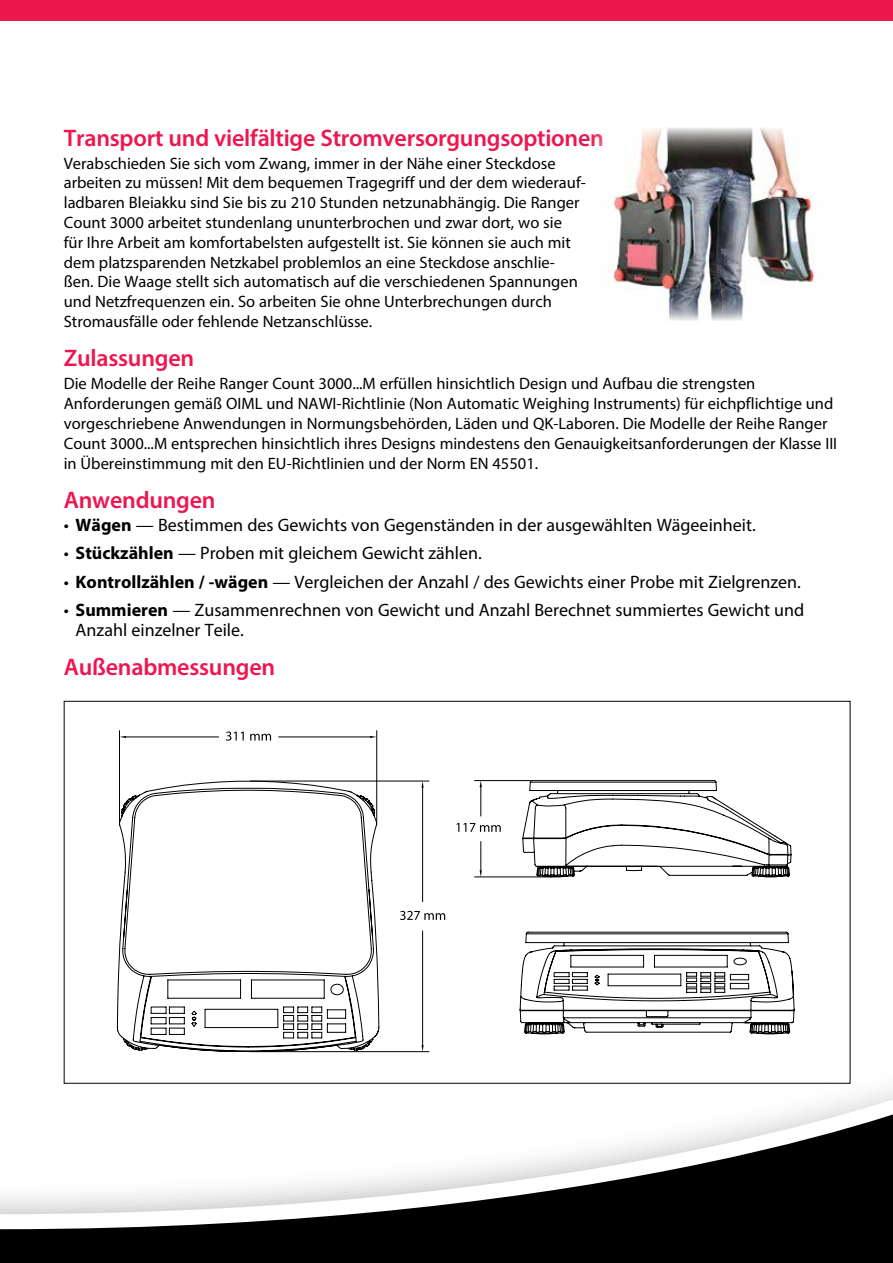
<style>
.page{position:relative;width:893px;height:1263px;background:#fff}
.page>*{position:absolute;margin:0;border:0;box-sizing:border-box;transform-origin:0 0}
.t1{font:600 24px "Myriad Pro";letter-spacing:-.01em;color:#ed174f}
.t2{font:18px/19.8px "Myriad Pro";color:#000}
.t3{font:16.5px/19.8px "Myriad Pro";color:#000}
.s1{font-weight:700}
</style>
<div class="page">
<svg style="left:0;top:1096px;width:893px;height:167px"></svg>
<div style="left:0;top:0;width:893px;height:21px;background:#ed174f"></div>
<svg style="left:531px;top:931px;width:263px;height:104px"></svg>
<svg style="left:531px;top:780px;width:261px;height:98px"></svg>
<hr style="left:475px;top:877px;width:77px;height:1px;background:#010101">
<svg style="left:117px;top:780px;width:414px;height:272px"></svg>
<svg style="left:150px;top:794px;width:226px;height:257px"></svg>
<hr style="left:250px;top:781px;width:179px;height:1px;background:#010101">
<hr style="left:250px;top:1051px;width:179px;height:1px;background:#010101">
<hr style="left:422px;top:788px;width:1px;height:114px;background:#010101">
<hr style="left:422px;top:931px;width:1px;height:114px;background:#010101">
<svg style="left:422px;top:781px;width:2px;height:7px"></svg>
<svg style="left:422px;top:1045px;width:2px;height:7px"></svg>
<hr style="left:119px;top:731px;width:1px;height:90px;background:#010101">
<hr style="left:376px;top:731px;width:1px;height:90px;background:#010101">
<hr style="left:126px;top:737px;width:93px;height:1px;background:#010101">
<hr style="left:279px;top:737px;width:91px;height:1px;background:#010101">
<svg style="left:120px;top:736px;width:6px;height:2px"></svg>
<svg style="left:370px;top:736px;width:7px;height:2px"></svg>
<svg style="left:226px;top:731px;width:18px;height:10px"></svg>
<svg style="left:250px;top:734px;width:21px;height:6px"></svg>
<svg style="left:456px;top:823px;width:45px;height:9px"></svg>
<svg style="left:400px;top:911px;width:45px;height:9px"></svg>
<img style="left:608px;top:128px;width:207px;height:193px">
<h1 class="t1" style="left:64px;top:122px;width:542px">Transport und vielfältige Stromversorgungsoptionen</h1>
<p class="t3" style="left:64px;top:153px;width:524px">Verabschieden Sie sich vom Zwang, immer in der Nähe einer Steckdose arbeiten zu müssen! Mit dem bequemen Tragegriff und der dem wiederauf&shy;ladbaren Bleiakku sind Sie bis zu 210 Stunden netzunabhängig. Die Ranger Count 3000 arbeitet stundenlang ununterbrochen und zwar dort, wo sie<br>für Ihre Arbeit am komfortabelsten aufgestellt ist. Sie können sie auch mit dem platzsparenden Netzkabel problemlos an eine Steckdose anschlie&shy;ßen. Die Waage stellt sich automatisch auf die verschiedenen Spannungen und Netzfrequenzen ein. So arbeiten Sie ohne Unterbrechungen durch Stromausfälle oder fehlende Netzanschlüsse.</p>
<h1 class="t1" style="left:64px;top:343px;width:132px">Zulassungen</h1>
<p class="t3" style="left:64px;top:374px;width:775px">Die Modelle der Reihe Ranger Count 3000...M erfüllen hinsichtlich Design und Aufbau die strengsten Anforderungen gemäß OIML und NAWI-Richtlinie (Non Automatic Weighing Instruments) für eichpflichtige und vorgeschriebene Anwendungen in Normungsbehörden, Läden und QK-Laboren. Die Modelle der Reihe Ranger Count 3000...M entsprechen hinsichtlich ihres Designs mindestens den Genauigkeitsanforderungen der Klasse III in Übereinstimmung mit den EU-Richtlinien und der Norm EN 45501.</p>
<h1 class="t1" style="left:64px;top:485px;width:153px">Anwendungen</h1>
<p class="t2" style="left:64px;top:515px;width:693px">• <span class="s1">Wägen</span> — Bestimmen des Gewichts von Gegenständen in der ausgewählten Wägeeinheit.</p>
<p class="t2" style="left:64px;top:543px;width:420px">• <span class="s1">Stückzählen</span> — Proben mit gleichem Gewicht zählen.</p>
<p class="t2" style="left:64px;top:572px;width:739px">• <span class="s1">Kontrollzählen / -wägen</span> — Vergleichen der Anzahl / des Gewichts einer Probe mit Zielgrenzen.</p>
<p class="t2" style="left:76px;top:600px;width:730px;text-indent:-12px">• <span class="s1">Summieren</span> — Zusammenrechnen von Gewicht und Anzahl Berechnet summiertes Gewicht und<br>Anzahl einzelner Teile.</p>
<h1 class="t1" style="left:64px;top:652px;width:213px">Außenabmessungen</h1>
</div>
